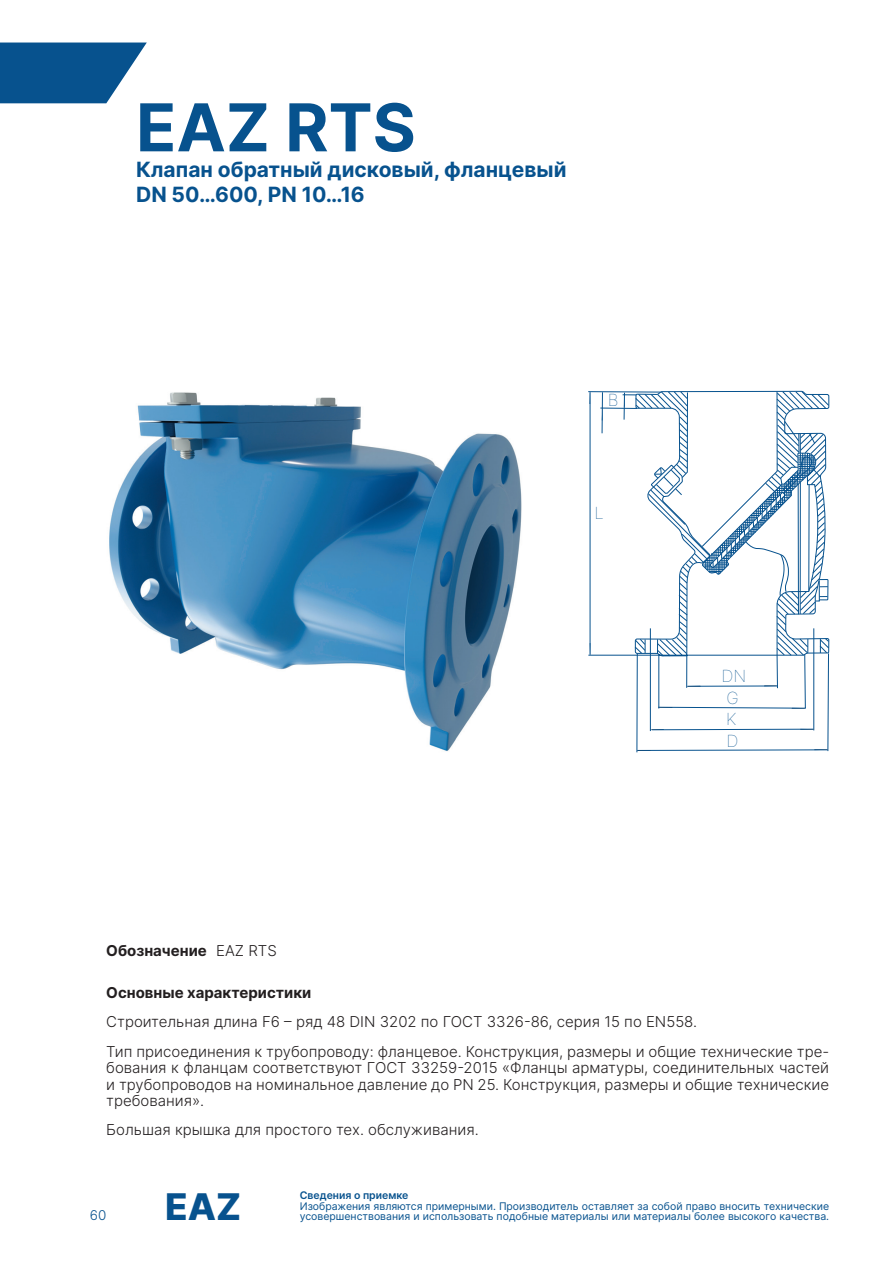
<style>
.page{position:relative;width:893px;height:1263px;background:#fff}
.page>*{position:absolute;margin:0;border:0;box-sizing:border-box;transform-origin:0 0}
.t1{font:700 66px "Inter";color:#07528e}
.t2{font:800 36.75px "Inter";color:#07528e}
.t3{font:700 21px/25.2px "Inter";color:#07528e}
.t4{font:100 16.65px/21.6px "Inter";color:#07528e}
.t5{font:300 15px/16.5px "Inter";color:#231f20}
.t6{font:700 15px "Inter";color:#231f20}
.t7{font:300 13.5px "Inter";color:#07528e}
.t8{font:10.5px "Inter";color:#07528e}
.t9{font:600 10.5px "Inter";color:#07528e}
.s1{font-weight:300}
</style>
<div class="page">
<svg style="left:0;top:43px;width:147px;height:60px;background:#296a9d"></svg>
<img style="left:109px;top:392px;width:413px;height:359px">
<svg style="left:588px;top:392px;width:35px;height:264px"></svg>
<hr style="left:588px;top:391px;width:73px;height:1px;background:#07528e">
<hr style="left:600px;top:408px;width:37px;height:1px;background:#07528e">
<hr style="left:602px;top:392px;width:1px;height:41px;background:#07528e">
<hr style="left:590px;top:392px;width:1px;height:263px;background:#07528e">
<svg style="left:590px;top:643px;width:1px;height:12px"></svg>
<svg style="left:589px;top:392px;width:1px;height:12px"></svg>
<svg style="left:623px;top:391px;width:206px;height:361px"></svg>
<h1 class="t1" style="left:136px;top:78px;width:281px">EAZ RTS</h1>
<h3 class="t3" style="left:136px;top:156px;width:432px">Клапан обратный дисковый, фланцевый<br>DN 50…600, PN 10…16</h3>
<p class="t4" style="left:608px;top:389px;width:12px">B</p>
<p class="t4" style="left:595px;top:502px;width:11px">L</p>
<p class="t4" style="left:721px;top:665px;width:26px">DN<br>G<br>K<br>D</p>
<p class="t6" style="left:106px;top:939px;width:172px">Обозначение <span class="s1">EAZ RTS</span></p>
<p class="t6" style="left:106px;top:981px;width:206px">Основные характеристики</p>
<p class="t5" style="left:106px;top:1007px;width:724px;line-height:29.2px">Строительная длина F6 – ряд 48 DIN 3202 по ГОСТ 3326-86, серия 15 по EN558.<br>Тип присоединения к трубопроводу: фланцевое. Конструкция, размеры и общие технические тре-</p>
<p class="t5" style="left:106px;top:1059px;width:724px;text-align:justify">бования к фланцам соответствуют ГОСТ 33259-2015 «Фланцы арматуры, соединительных частей и трубопроводов на номинальное давление до PN 25. Конструкция, размеры и общие технические требования».</p>
<p class="t5" style="left:106px;top:1121px;width:374px">Большая крышка для простого тех. обслуживания.</p>
<p class="t7" style="left:90px;top:1206px;width:18px">60</p>
<h2 class="t2" style="left:165px;top:1179px;width:78px">EAZ</h2>
<p class="t9" style="left:300px;top:1188px;width:110px">Сведения о приемке</p>
<p class="t8" style="left:300px;top:1198px;width:531px">Изображения являются примерными. Производитель оставляет за собой право вносить технические</p>
<p class="t8" style="left:300px;top:1209px;width:531px">усовершенствования и использовать подобные материалы или материалы более высокого качества.</p>
</div>
